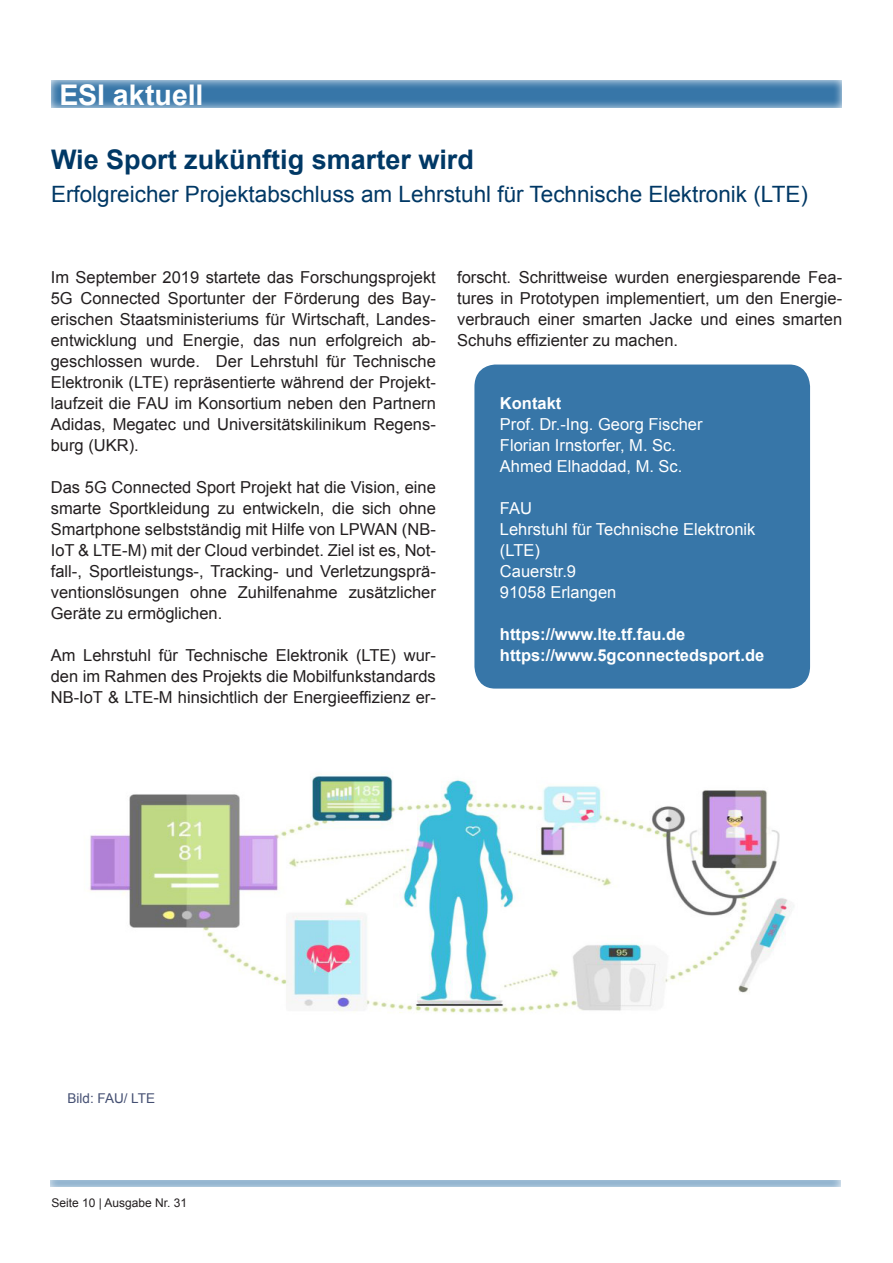
<style>
.page{position:relative;width:893px;height:1263px;background:#fff}
.page>*{position:absolute;margin:0;border:0;box-sizing:border-box;transform-origin:0 0}
.t1{font:700 28.5px "Arial";color:#fff}
.t2{font:700 27px "Arial";color:#003865}
.t3{font:22.5px "Arial";color:#003865}
.t4{font:16.5px/21px "Arial";color:#231f20;text-align:justify}
.t5{font:16.5px/21px "Arial";color:#fff}
.t6{font:700 16.5px "Arial";color:#fff}
.t7{font:13.5px "Arial";color:#444f72}
.t8{font:12px "Arial";color:#231f20}
</style>
<div class="page">
<svg style="left:51px;top:80px;width:791px;height:28px;background:#4f86b2"></svg>
<svg style="left:50px;top:1180px;width:791px;height:7px;background:#9bbad3"></svg>
<img style="left:89px;top:774px;width:705px;height:239px">
<div style="left:474px;top:365px;width:336px;height:324px;background:#3776a8;border-radius:21px"></div>
<h1 class="t1" style="left:60px;top:76px;width:145px">ESI aktuell</h1>
<p class="t2" style="left:51px;top:142px;width:424px">Wie Sport zukünftig smarter wird</p>
<p class="t3" style="left:51px;top:179px;width:758px">Erfolgreicher Projektabschluss am Lehrstuhl für Technische Elektronik (LTE)</p>
<p class="t4" style="left:51px;top:267px;width:387px">Im September 2019 startete das Forschungsprojekt 5G Connected Sportunter der Förderung des Bay&shy;erischen Staatsministeriums für Wirtschaft, Landes&shy;entwicklung und Energie, das nun erfolgreich ab&shy;geschlossen wurde. Der Lehrstuhl für Technische Elektronik (LTE) repräsentierte während der Projekt&shy;laufzeit die FAU im Konsortium neben den Partnern Adidas, Megatec und Universitätskilinikum Regens&shy;burg (UKR).</p>
<p class="t4" style="left:51px;top:477px;width:387px">Das 5G Connected Sport Projekt hat die Vision, eine smarte Sportkleidung zu entwickeln, die sich ohne Smartphone selbstständig mit Hilfe von LPWAN (NB-IoT &amp; LTE-M) mit der Cloud verbindet. Ziel ist es, Not&shy;fall-, Sportleistungs-, Tracking- und Verletzungsprä&shy;ventionslösungen ohne Zuhilfenahme zusätzlicher Geräte zu ermöglichen.</p>
<p class="t4" style="left:51px;top:645px;width:387px">Am Lehrstuhl für Technische Elektronik (LTE) wur&shy;den im Rahmen des Projekts die Mobilfunkstandards NB-IoT &amp; LTE-M hinsichtlich der Energieeffizienz er-</p>
<p class="t4" style="left:457px;top:267px;width:387px">forscht. Schrittweise wurden energiesparende Fea&shy;tures in Prototypen implementiert, um den Energie&shy;verbrauch einer smarten Jacke und eines smarten Schuhs effizienter zu machen.</p>
<p class="t6" style="left:500px;top:392px;width:63px">Kontakt</p>
<p class="t5" style="left:500px;top:414px;width:204px">Prof. Dr.-Ing. Georg Fischer</p>
<p class="t5" style="left:500px;top:435px;width:178px">Florian Irnstorfer, M. Sc.</p>
<p class="t5" style="left:500px;top:456px;width:184px">Ahmed Elhaddad, M. Sc.</p>
<p class="t5" style="left:500px;top:498px;width:34px">FAU</p>
<p class="t5" style="left:500px;top:519px;width:257px">Lehrstuhl für Technische Elektronik (LTE)</p>
<p class="t5" style="left:500px;top:561px;width:78px">Cauerstr.9</p>
<p class="t5" style="left:500px;top:582px;width:118px">91058 Erlangen</p>
<p class="t6" style="left:500px;top:623px;width:187px">https://www.lte.tf.fau.de</p>
<p class="t6" style="left:500px;top:644px;width:266px">https://www.5gconnectedsport.de</p>
<p class="t7" style="left:68px;top:1089px;width:89px">Bild: FAU/ LTE</p>
<p class="t8" style="left:51px;top:1195px;width:137px">Seite 10 | Ausgabe Nr. 31</p>
</div>
